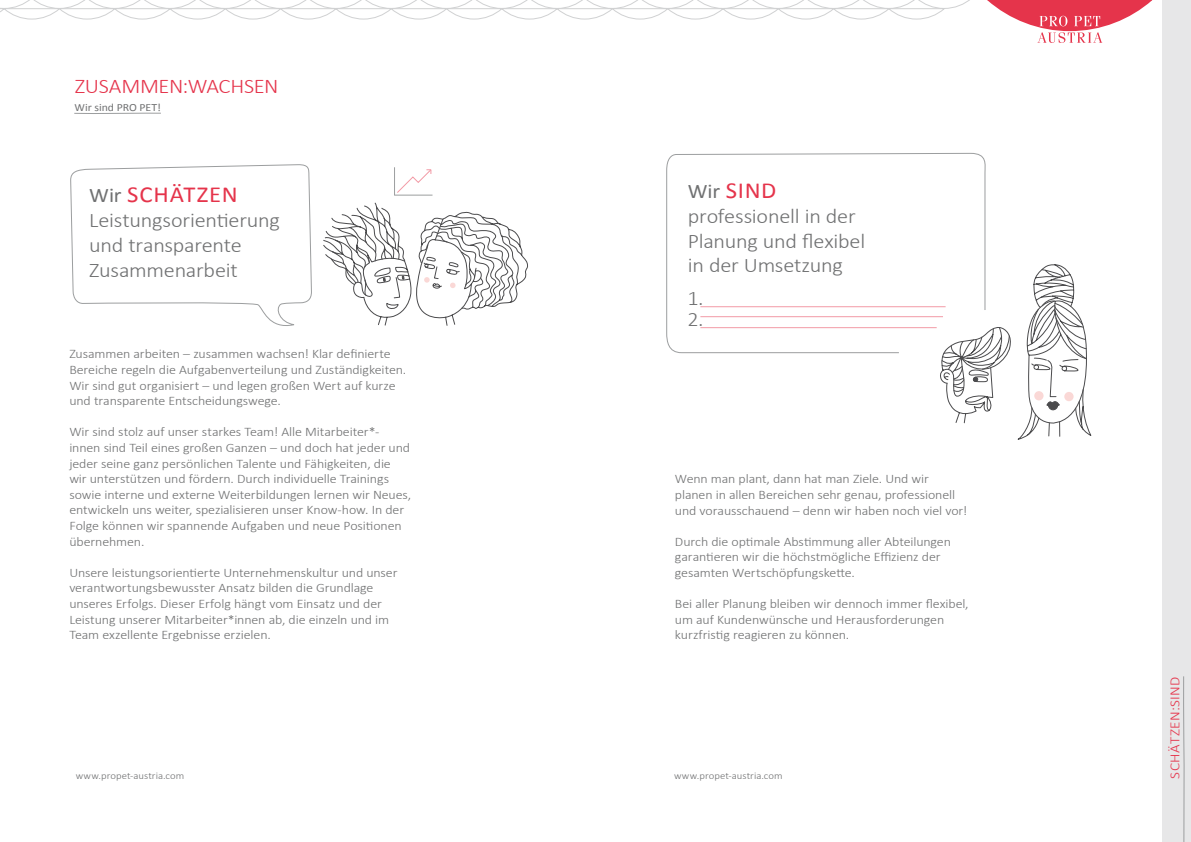
<style>
.page{position:relative;width:1191px;height:842px;background:#fff}
.page>*{position:absolute;margin:0;border:0;box-sizing:border-box;transform-origin:0 0}
.t1{font:23px "Calibri";letter-spacing:.03em;color:#e5344b;scale:1.07 1}
.t2{font:300 20.9px "Calibri";letter-spacing:-.015em;color:#e5344b;scale:1.07 1}
.t3{font:300 20.7px/24.9px "Calibri";letter-spacing:-.01em;color:#707172;scale:1.07 1}
.t4{font:300 14.1px "Calibri";letter-spacing:.03em;color:#e5344b;scale:1.07 1}
.t5{font:300 13px/15.6px "Calibri";letter-spacing:-.01em;color:#707172;scale:1.07 1}
.t6{font:11px "Calibri";letter-spacing:-.005em;color:#707172;scale:1.07 1}
.t7{font:300 10px "Calibri";letter-spacing:.005em;color:#707172;scale:1.07 1}
.s1{font-size:20.7px;color:#707172}
</style>
<div class="page">
<div style="left:1162px;top:0;width:29px;height:842px;background:#e7e7e8"></div>
<svg style="left:0;top:0;width:1153px;height:43px"></svg>
<svg style="left:70px;top:164px;width:242px;height:162px"></svg>
<hr style="left:394px;top:195px;width:38px;height:1px;background:#9c9e9f">
<svg style="left:394px;top:167px;width:38px;height:28px"></svg>
<svg style="left:323px;top:202px;width:205px;height:124px"></svg>
<svg style="left:666px;top:153px;width:320px;height:200px"></svg>
<hr style="left:700px;top:306px;width:245px;height:1px;background:#e5344b">
<hr style="left:700px;top:316px;width:243px;height:1px;background:#e5344b">
<hr style="left:700px;top:327px;width:236px;height:1px;background:#e5344b">
<svg style="left:1017px;top:264px;width:75px;height:176px"></svg>
<div style="left:1034px;top:391px;width:9px;height:9px;background:#fad8d6;border-radius:50%"></div>
<div style="left:1064px;top:392px;width:9px;height:9px;background:#fad8d6;border-radius:50%"></div>
<svg style="left:939px;top:326px;width:72px;height:98px"></svg>
<svg style="left:1183px;top:676px;width:1px;height:166px"></svg>
<svg style="left:74px;top:113px;width:87px;height:1px"></svg>
<h2 class="t2" style="left:75px;top:73px;width:192px">ZUSAMMEN:WACHSEN</h2>
<p class="t6" style="left:74px;top:100px;width:82px">Wir sind PRO PET!</p>
<h1 class="t1" style="left:89px;top:180px;width:140px"><span class="s1">Wir</span> SCHÄTZEN</h1>
<h3 class="t3" style="left:89px;top:207px;width:180px">Leistungsorientierung und transparente<br>Zusammenarbeit</h3>
<p class="t5" style="left:69px;top:346px;width:316px">Zusammen arbeiten – zusammen wachsen! Klar definierte Bereiche regeln die Aufgabenverteilung und Zuständigkeiten.<br>Wir sind gut organisiert – und legen großen Wert auf kurze und transparente Entscheidungswege.</p>
<p class="t5" style="left:69px;top:424px;width:321px">Wir sind stolz auf unser starkes Team! Alle Mitarbeiter*- innen sind Teil eines großen Ganzen – und doch hat jeder und jeder seine ganz persönlichen Talente und Fähigkeiten, die wir unterstützen und fördern. Durch individuelle Trainings sowie interne und externe Weiterbildungen lernen wir Neues, entwickeln uns weiter, spezialisieren unser Know-how. In der Folge können wir spannende Aufgaben und neue Positionen übernehmen.</p>
<p class="t5" style="left:69px;top:564px;width:308px">Unsere leistungsorientierte Unternehmenskultur und unser verantwortungsbewusster Ansatz bilden die Grundlage unseres Erfolgs. Dieser Erfolg hängt vom Einsatz und der Leistung unserer Mitarbeiter*innen ab, die einzeln und im Team exzellente Ergebnisse erzielen.</p>
<h1 class="t1" style="left:688px;top:176px;width:84px"><span class="s1">Wir</span> SIND</h1>
<h3 class="t3" style="left:688px;top:202px;width:167px">professionell in der<br>Planung und flexibel in der Umsetzung</h3>
<h3 class="t3" style="left:687px;top:287px;width:17px;line-height:20.4px">1.<br>2.</h3>
<p class="t5" style="left:675px;top:471px;width:275px">Wenn man plant, dann hat man Ziele. Und wir planen in allen Bereichen sehr genau, professionell und vorausschauend – denn wir haben noch viel vor!</p>
<p class="t5" style="left:675px;top:533px;width:259px">Durch die optimale Abstimmung aller Abteilungen garantieren wir die höchstmögliche Effizienz der gesamten Wertschöpfungskette.</p>
<p class="t5" style="left:675px;top:595px;width:276px">Bei aller Planung bleiben wir dennoch immer flexibel, um auf Kundenwünsche und Herausforderungen kurzfristig reagieren zu können.</p>
<p class="t7" style="left:76px;top:769px;width:103px">www.propet-austria.com</p>
<p class="t7" style="left:674px;top:769px;width:103px">www.propet-austria.com</p>
<p class="t4" style="left:1166px;top:779px;width:97px;rotate:-90deg">SCHÄTZEN:SIND</p>
</div>
